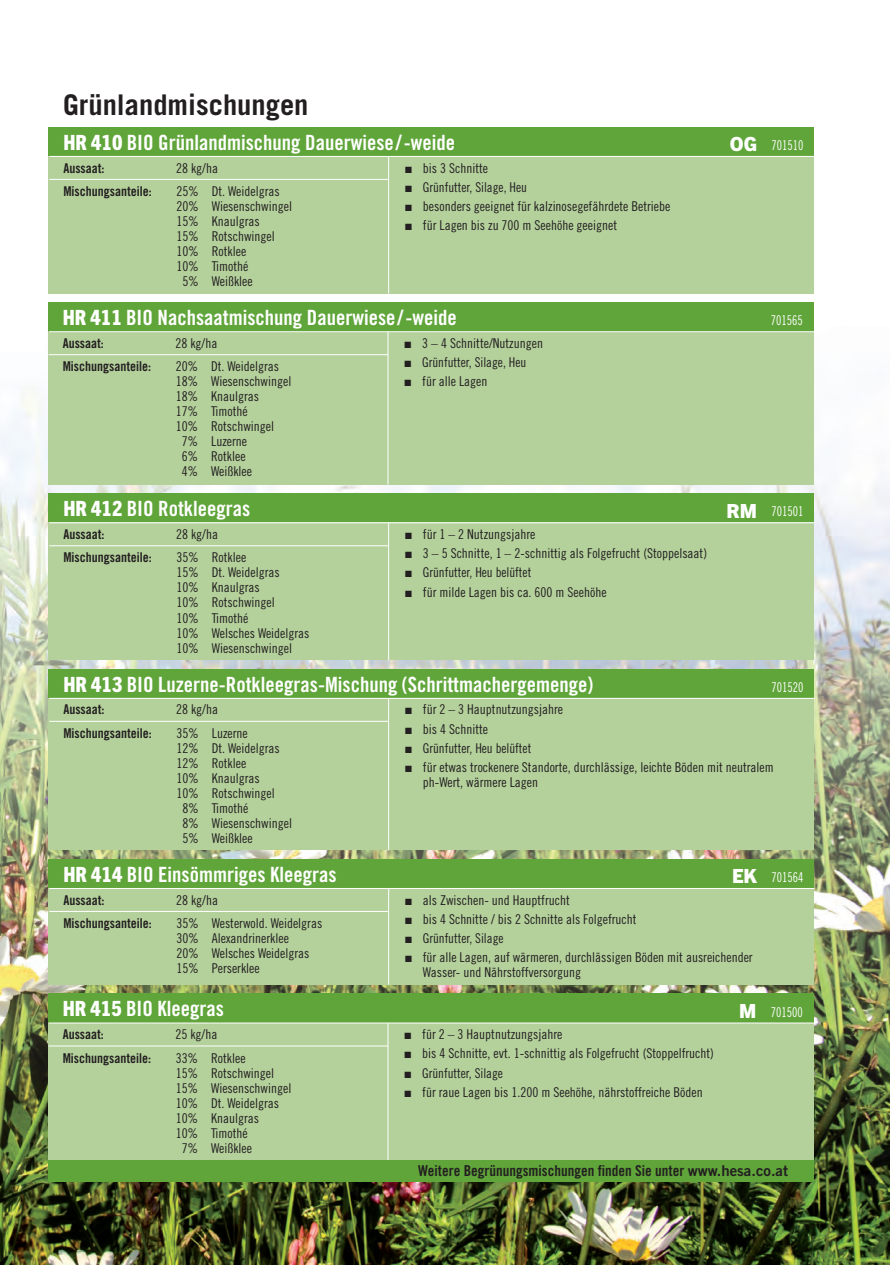
<style>
.page{position:relative;width:890px;height:1265px;background:#fff}
.page>*{position:absolute;margin:0;border:0;box-sizing:border-box;transform-origin:0 0}
.t1{font:700 28.5px "Trade Gothic";color:#231f20}
.t2{font:21px "Trade Gothic Bold Cond Twenty";color:#fff}
.t3{font:15px "Trade Gothic Bold Cond Twenty";color:#231f20}
.t4{font:13.5px/15px "Trade Gothic Cond Eighteen";color:#231f20}
.t5{font:13.5px "Trade Gothic Bold Cond Twenty";color:#231f20}
.t6{font:13.5px "Trade Gothic Cond Eighteen";color:#fff;scale:.88 1}
.s1{font-family:"Trade Gothic Next LT Pro";font-weight:800;font-stretch:condensed}
.s2{font-family:"Trade Gothic Next LT Pro";font-weight:800;font-size:19.5px}
.s3{font-family:"Trade Gothic Bold Two"}
</style>
<div class="page">
<img style="left:0;top:127px;width:890px;height:1137px">
<div style="left:49px;top:127px;width:765px;height:29px;background:#60a53a"></div>
<div style="left:49px;top:156px;width:765px;height:137px;background:#b4d19c"></div>
<hr style="left:49px;top:156px;width:765px;height:1px;background:#fff">
<hr style="left:49px;top:179px;width:340px;height:1px;background:#fff">
<hr style="left:388px;top:156px;width:1px;height:137px;background:#fff">
<div style="left:49px;top:302px;width:765px;height:29px;background:#60a53a"></div>
<div style="left:49px;top:331px;width:765px;height:153px;background:#b4d19c"></div>
<hr style="left:49px;top:331px;width:765px;height:1px;background:#fff">
<hr style="left:49px;top:354px;width:339px;height:1px;background:#fff">
<hr style="left:388px;top:331px;width:1px;height:153px;background:#fff">
<div style="left:49px;top:493px;width:765px;height:29px;background:#60a53a"></div>
<div style="left:49px;top:522px;width:765px;height:137px;background:#b4d19c"></div>
<hr style="left:49px;top:522px;width:765px;height:1px;background:#fff">
<hr style="left:49px;top:545px;width:340px;height:1px;background:#fff">
<hr style="left:388px;top:522px;width:1px;height:138px;background:#fff">
<div style="left:49px;top:668px;width:765px;height:30px;background:#60a53a"></div>
<div style="left:49px;top:698px;width:765px;height:152px;background:#b4d19c"></div>
<hr style="left:49px;top:698px;width:765px;height:1px;background:#fff">
<hr style="left:49px;top:720px;width:340px;height:1px;background:#fff">
<hr style="left:388px;top:698px;width:1px;height:152px;background:#fff">
<div style="left:49px;top:858px;width:765px;height:30px;background:#60a53a"></div>
<div style="left:49px;top:888px;width:765px;height:96px;background:#b4d19c"></div>
<hr style="left:49px;top:887px;width:765px;height:1px;background:#fff">
<hr style="left:49px;top:910px;width:340px;height:1px;background:#fff">
<hr style="left:388px;top:888px;width:1px;height:96px;background:#fff">
<div style="left:49px;top:993px;width:765px;height:29px;background:#60a53a"></div>
<div style="left:49px;top:1022px;width:765px;height:138px;background:#b4d19c"></div>
<hr style="left:49px;top:1022px;width:765px;height:1px;background:#fff">
<hr style="left:49px;top:1045px;width:339px;height:1px;background:#fff">
<hr style="left:388px;top:1022px;width:1px;height:137px;background:#fff">
<div style="left:49px;top:1159px;width:765px;height:21px;background:#60a53a"></div>
<p class="t1" style="left:63px;top:94px;width:247px">Grünlandmischungen</p>
<p class="t2" style="left:63px;top:135px;width:393px"><span class="s1">HR 410</span> BIO Grünlandmischung Dauerwiese/-weide</p>
<p class="t6" style="left:730px;top:140px;width:85px"><span class="s2">OG</span> 701510</p>
<p class="t5" style="left:63px;top:163px;width:43px">Aussaat:</p>
<p class="t4" style="left:176px;top:161px;width:43px">28 kg/ha</p>
<p class="t5" style="left:63px;top:186px;width:90px">Mischungsanteile:</p>
<p class="t4" style="left:176px;top:185px;width:105px">25% Dt. Weidelgras</p>
<p class="t4" style="left:176px;top:200px;width:117px">20% Wiesenschwingel</p>
<p class="t4" style="left:176px;top:215px;width:85px">15% Knaulgras</p>
<p class="t4" style="left:176px;top:230px;width:100px">15% Rotschwingel</p>
<p class="t4" style="left:176px;top:245px;width:71px">10% Rotklee</p>
<p class="t4" style="left:176px;top:260px;width:74px">10% Timothé</p>
<p class="t4" style="left:182px;top:275px;width:72px">5% Weißklee</p>
<p class="t4" style="left:405px;top:161px;width:85px">■ bis 3 Schnitte</p>
<p class="t4" style="left:405px;top:180px;width:123px">■ Grünfutter, Silage, Heu</p>
<p class="t4" style="left:405px;top:200px;width:267px">■ besonders geeignet für kalzinosegefährdete Betriebe</p>
<p class="t4" style="left:405px;top:219px;width:213px">■ für Lagen bis zu 700 m Seehöhe geeignet</p>
<p class="t2" style="left:63px;top:310px;width:396px"><span class="s1">HR 411</span> BIO Nachsaatmischung Dauerwiese/-weide</p>
<p class="t6" style="left:771px;top:315px;width:38px">701565</p>
<p class="t5" style="left:63px;top:338px;width:43px">Aussaat:</p>
<p class="t4" style="left:175px;top:336px;width:43px">28 kg/ha</p>
<p class="t5" style="left:63px;top:361px;width:90px">Mischungsanteile:</p>
<p class="t4" style="left:176px;top:360px;width:105px">20% Dt. Weidelgras</p>
<p class="t4" style="left:176px;top:375px;width:117px">18% Wiesenschwingel</p>
<p class="t4" style="left:176px;top:390px;width:85px">18% Knaulgras</p>
<p class="t4" style="left:176px;top:405px;width:74px">17% Timothé</p>
<p class="t4" style="left:176px;top:420px;width:100px">10% Rotschwingel</p>
<p class="t4" style="left:182px;top:435px;width:67px">7% Luzerne</p>
<p class="t4" style="left:182px;top:450px;width:65px">6% Rotklee</p>
<p class="t4" style="left:182px;top:465px;width:72px">4% Weißklee</p>
<p class="t4" style="left:405px;top:336px;width:140px">■ 3 – 4 Schnitte/Nutzungen</p>
<p class="t4" style="left:405px;top:356px;width:123px">■ Grünfutter, Silage, Heu</p>
<p class="t4" style="left:405px;top:375px;width:85px">■ für alle Lagen</p>
<p class="t2" style="left:63px;top:501px;width:189px"><span class="s1">HR 412</span> BIO Rotkleegras</p>
<p class="t6" style="left:727px;top:506px;width:89px"><span class="s2">RM</span> 701501</p>
<p class="t5" style="left:63px;top:529px;width:43px">Aussaat:</p>
<p class="t4" style="left:176px;top:527px;width:43px">28 kg/ha</p>
<p class="t5" style="left:63px;top:552px;width:90px">Mischungsanteile:</p>
<p class="t4" style="left:176px;top:551px;width:135px">35% Rotklee<br>15% Dt. Weidelgras<br>10% Knaulgras<br>10% Rotschwingel<br>10% Timothé<br>10% Welsches Weidelgras<br>10% Wiesenschwingel</p>
<p class="t4" style="left:405px;top:527px;width:132px">■ für 1 – 2 Nutzungsjahre</p>
<p class="t4" style="left:405px;top:547px;width:303px">■ 3 – 5 Schnitte, 1 – 2-schnittig als Folgefrucht (Stoppelsaat)</p>
<p class="t4" style="left:405px;top:566px;width:128px">■ Grünfutter, Heu belüftet</p>
<p class="t4" style="left:405px;top:585px;width:203px">■ für milde Lagen bis ca. 600 m Seehöhe</p>
<p class="t2" style="left:63px;top:676px;width:531px"><span class="s1">HR 413</span> BIO Luzerne-Rotkleegras-Mischung (Schrittmachergemenge)</p>
<p class="t6" style="left:771px;top:682px;width:38px">701520</p>
<p class="t5" style="left:63px;top:704px;width:43px">Aussaat:</p>
<p class="t4" style="left:176px;top:703px;width:43px">28 kg/ha</p>
<p class="t5" style="left:63px;top:728px;width:90px">Mischungsanteile:</p>
<p class="t4" style="left:176px;top:726px;width:73px">35% Luzerne</p>
<p class="t4" style="left:176px;top:741px;width:105px">12% Dt. Weidelgras</p>
<p class="t4" style="left:176px;top:756px;width:71px">12% Rotklee</p>
<p class="t4" style="left:176px;top:771px;width:85px">10% Knaulgras</p>
<p class="t4" style="left:176px;top:786px;width:100px">10% Rotschwingel</p>
<p class="t4" style="left:182px;top:801px;width:68px">8% Timothé</p>
<p class="t4" style="left:182px;top:816px;width:111px">8% Wiesenschwingel</p>
<p class="t4" style="left:182px;top:831px;width:72px">5% Weißklee</p>
<p class="t4" style="left:405px;top:703px;width:159px">■ für 2 – 3 Hauptnutzungsjahre</p>
<p class="t4" style="left:405px;top:722px;width:85px">■ bis 4 Schnitte</p>
<p class="t4" style="left:405px;top:741px;width:128px">■ Grünfutter, Heu belüftet</p>
<p class="t4" style="left:423px;top:760px;width:352px;text-indent:-18px">■ für etwas trockenere Standorte, durchlässige, leichte Böden mit neutralem ph-Wert, wärmere Lagen</p>
<p class="t2" style="left:63px;top:866px;width:275px"><span class="s1">HR 414</span> BIO Einsömmriges Kleegras</p>
<p class="t6" style="left:732px;top:872px;width:83px"><span class="s2">EK</span> 701564</p>
<p class="t5" style="left:63px;top:894px;width:43px">Aussaat:</p>
<p class="t4" style="left:176px;top:893px;width:43px">28 kg/ha</p>
<p class="t5" style="left:63px;top:918px;width:90px">Mischungsanteile:</p>
<p class="t4" style="left:176px;top:916px;width:147px">35% Westerwold. Weidelgras<br>30% Alexandrinerklee<br>20% Welsches Weidelgras<br>15% Perserklee</p>
<p class="t4" style="left:405px;top:893px;width:166px">■ als Zwischen- und Hauptfrucht</p>
<p class="t4" style="left:405px;top:912px;width:233px">■ bis 4 Schnitte / bis 2 Schnitte als Folgefrucht</p>
<p class="t4" style="left:405px;top:931px;width:100px">■ Grünfutter, Silage</p>
<p class="t4" style="left:423px;top:950px;width:331px;text-indent:-18px">■ für alle Lagen, auf wärmeren, durchlässigen Böden mit ausreichender<br>Wasser- und Nährstoffversorgung</p>
<p class="t2" style="left:63px;top:1000px;width:163px"><span class="s1">HR 415</span> BIO Kleegras</p>
<p class="t6" style="left:739px;top:1006px;width:74px"><span class="s2">M</span> 701500</p>
<p class="t5" style="left:63px;top:1029px;width:43px">Aussaat:</p>
<p class="t4" style="left:175px;top:1027px;width:43px">25 kg/ha</p>
<p class="t5" style="left:63px;top:1052px;width:90px">Mischungsanteile:</p>
<p class="t4" style="left:176px;top:1051px;width:71px">33% Rotklee</p>
<p class="t4" style="left:176px;top:1066px;width:100px">15% Rotschwingel</p>
<p class="t4" style="left:176px;top:1081px;width:117px">15% Wiesenschwingel</p>
<p class="t4" style="left:176px;top:1096px;width:105px">10% Dt. Weidelgras</p>
<p class="t4" style="left:176px;top:1111px;width:85px">10% Knaulgras</p>
<p class="t4" style="left:176px;top:1126px;width:74px">10% Timothé</p>
<p class="t4" style="left:182px;top:1141px;width:72px">7% Weißklee</p>
<p class="t4" style="left:405px;top:1027px;width:159px">■ für 2 – 3 Hauptnutzungsjahre</p>
<p class="t4" style="left:405px;top:1046px;width:311px">■ bis 4 Schnitte, evt. 1-schnittig als Folgefrucht (Stoppelfrucht)</p>
<p class="t4" style="left:405px;top:1066px;width:100px">■ Grünfutter, Silage</p>
<p class="t4" style="left:405px;top:1085px;width:300px">■ für raue Lagen bis 1.200 m Seehöhe, nährstoffreiche Böden</p>
<p class="t3" style="left:418px;top:1164px;width:371px">Weitere Begrünungsmischungen finden Sie unter <span class="s3">www.hesa.co.at</span></p>
</div>
